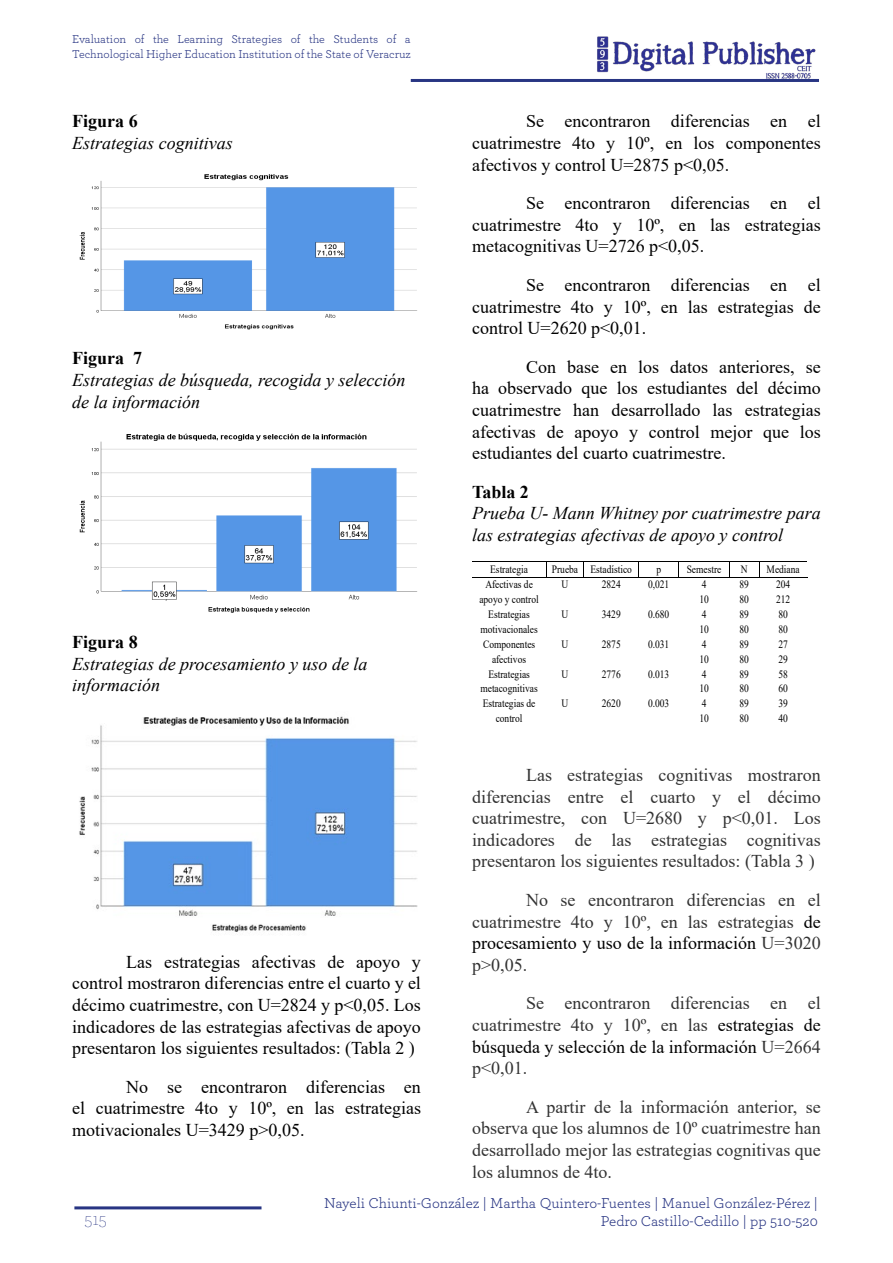
<style>
.page{position:relative;width:893px;height:1263px;background:#fff}
.page>*{position:absolute;margin:0;border:0;box-sizing:border-box;transform-origin:0 0}
.t1{font:18px/21.6px "Times New Roman";color:#000;text-align:justify}
.t2{font:18px/21.6px "Times New Roman";color:#333;text-align:justify}
.t3{font:italic 18px/21.6px "Times New Roman";color:#000}
.t4{font:700 18px "Times New Roman";color:#000}
.t5{font:200 18px "Archer";color:#283583}
.t6{font:15px/18px "Archer";color:#283583;text-align:right}
.t7{font:12px/14.4px "Archer";color:#283583}
.t8{font:11.25px/14.9px "Times New Roman";color:#000;text-align:center;scale:.85 1}
.s1{color:#000}
</style>
<div class="page">
<hr style="left:411px;top:79px;width:408px;height:3px;background:#283583">
<img style="left:597px;top:36px;width:219px;height:43px">
<hr style="left:74px;top:1206px;width:187px;height:3px;background:#283583">
<img style="left:79px;top:174px;width:338px;height:156px">
<img style="left:79px;top:433px;width:339px;height:180px">
<img style="left:79px;top:716px;width:339px;height:216px">
<hr style="left:472px;top:562px;width:74px;height:1px;background:#000">
<hr style="left:546px;top:562px;width:38px;height:1px;background:#000">
<hr style="left:584px;top:562px;width:54px;height:1px;background:#000">
<hr style="left:639px;top:562px;width:40px;height:1px;background:#000">
<hr style="left:679px;top:562px;width:50px;height:1px;background:#000">
<hr style="left:759px;top:562px;width:48px;height:1px;background:#000">
<hr style="left:472px;top:577px;width:74px;height:1px;background:#000">
<svg style="left:546px;top:563px;width:1px;height:15px"></svg>
<hr style="left:547px;top:577px;width:37px;height:1px;background:#000">
<hr style="left:585px;top:577px;width:53px;height:1px;background:#000">
<svg style="left:638px;top:562px;width:2px;height:16px"></svg>
<hr style="left:639px;top:577px;width:40px;height:1px;background:#000">
<hr style="left:679px;top:577px;width:50px;height:1px;background:#000">
<svg style="left:729px;top:562px;width:31px;height:16px"></svg>
<hr style="left:760px;top:577px;width:47px;height:1px;background:#000">
<p class="t7" style="left:72px;top:32px;width:340px">Evaluation of the Learning Strategies of the Students of a<br>Technological Higher Education Institution of the State of Veracruz</p>
<p class="t4" style="left:72px;top:108px;width:67px">Figura 6</p>
<p class="t3" style="left:72px;top:131px;width:162px">Estrategias cognitivas</p>
<p class="t4" style="left:72px;top:345px;width:72px">Figura 7</p>
<p class="t3" style="left:72px;top:369px;width:335px">Estrategias de búsqueda, recogida y selección de la información</p>
<p class="t4" style="left:72px;top:629px;width:67px">Figura 8</p>
<p class="t3" style="left:72px;top:652px;width:297px">Estrategias de procesamiento y uso de la información</p>
<p class="t1" style="left:72px;top:950px;width:350px;text-indent:54px">Las estrategias afectivas de apoyo y control mostraron diferencias entre el cuarto y el décimo cuatrimestre, con U=2824 y p&lt;0,05. Los indicadores de las estrategias afectivas de apoyo presentaron los siguientes resultados: (Tabla 2 )</p>
<p class="t1" style="left:72px;top:1075px;width:350px;text-indent:54px">No se encontraron diferencias en el cuatrimestre 4to y 10º, en las estrategias motivacionales U=3429 p&gt;0,05.</p>
<p class="t1" style="left:472px;top:110px;width:350px;text-indent:54px">Se encontraron diferencias en el cuatrimestre 4to y 10º, en los componentes afectivos y control U=2875 p&lt;0,05.</p>
<p class="t1" style="left:472px;top:192px;width:350px;text-indent:54px">Se encontraron diferencias en el cuatrimestre 4to y 10º, en las estrategias metacognitivas U=2726 p&lt;0,05.</p>
<p class="t1" style="left:472px;top:274px;width:350px;text-indent:54px">Se encontraron diferencias en el cuatrimestre 4to y 10º, en las estrategias de control U=2620 p&lt;0,01.</p>
<p class="t1" style="left:472px;top:355px;width:350px;text-indent:54px">Con base en los datos anteriores, se ha observado que los estudiantes del décimo cuatrimestre han desarrollado las estrategias afectivas de apoyo y control mejor que los estudiantes del cuarto cuatrimestre.</p>
<p class="t4" style="left:472px;top:479px;width:58px">Tabla 2</p>
<p class="t3" style="left:472px;top:502px;width:350px">Prueba U- Mann Whitney por cuatrimestre para las estrategias afectivas de apoyo y control</p>
<p class="t8" style="left:490px;top:561px;width:46px">Estrategia</p>
<p class="t8" style="left:552px;top:561px;width:96px">Prueba Estadístico</p>
<p class="t8" style="left:656px;top:561px;width:7px">p</p>
<p class="t8" style="left:687px;top:561px;width:42px">Semestre</p>
<p class="t8" style="left:741px;top:561px;width:10px">N</p>
<p class="t8" style="left:767px;top:561px;width:40px">Mediana</p>
<p class="t8" style="left:479px;top:576px;width:71px">Afectivas de apoyo y control</p>
<p class="t8" style="left:562px;top:576px;width:10px">U</p>
<p class="t8" style="left:602px;top:576px;width:24px">2824</p>
<p class="t8" style="left:648px;top:576px;width:27px">0,021</p>
<p class="t8" style="left:702px;top:576px;width:7px">4</p>
<p class="t8" style="left:739px;top:576px;width:13px">89</p>
<p class="t8" style="left:776px;top:576px;width:18px">204</p>
<p class="t8" style="left:699px;top:591px;width:13px">10</p>
<p class="t8" style="left:739px;top:591px;width:13px">80</p>
<p class="t8" style="left:776px;top:591px;width:18px">212</p>
<p class="t8" style="left:480px;top:606px;width:69px">Estrategias motivacionales</p>
<p class="t8" style="left:562px;top:606px;width:10px">U</p>
<p class="t8" style="left:602px;top:606px;width:24px">3429</p>
<p class="t8" style="left:648px;top:606px;width:27px">0.680</p>
<p class="t8" style="left:702px;top:606px;width:7px">4</p>
<p class="t8" style="left:739px;top:606px;width:13px">89</p>
<p class="t8" style="left:778px;top:606px;width:13px">80</p>
<p class="t8" style="left:699px;top:621px;width:13px">10</p>
<p class="t8" style="left:739px;top:621px;width:13px">80</p>
<p class="t8" style="left:778px;top:621px;width:13px">80</p>
<p class="t8" style="left:483px;top:636px;width:63px">Componentes afectivos</p>
<p class="t8" style="left:562px;top:636px;width:10px">U</p>
<p class="t8" style="left:602px;top:636px;width:24px">2875</p>
<p class="t8" style="left:648px;top:636px;width:27px">0.031</p>
<p class="t8" style="left:702px;top:636px;width:7px">4</p>
<p class="t8" style="left:739px;top:636px;width:13px">89</p>
<p class="t8" style="left:778px;top:636px;width:13px">27</p>
<p class="t8" style="left:699px;top:651px;width:13px">10</p>
<p class="t8" style="left:739px;top:651px;width:13px">80</p>
<p class="t8" style="left:778px;top:651px;width:13px">29</p>
<p class="t8" style="left:480px;top:666px;width:69px">Estrategias metacognitivas</p>
<p class="t8" style="left:562px;top:666px;width:10px">U</p>
<p class="t8" style="left:602px;top:666px;width:24px">2776</p>
<p class="t8" style="left:648px;top:666px;width:27px">0.013</p>
<p class="t8" style="left:702px;top:666px;width:7px">4</p>
<p class="t8" style="left:739px;top:666px;width:13px">89</p>
<p class="t8" style="left:778px;top:666px;width:13px">58</p>
<p class="t8" style="left:699px;top:681px;width:13px">10</p>
<p class="t8" style="left:739px;top:681px;width:13px">80</p>
<p class="t8" style="left:778px;top:681px;width:13px">60</p>
<p class="t8" style="left:483px;top:696px;width:64px">Estrategias de control</p>
<p class="t8" style="left:562px;top:696px;width:10px">U</p>
<p class="t8" style="left:602px;top:696px;width:24px">2620</p>
<p class="t8" style="left:648px;top:696px;width:27px">0.003</p>
<p class="t8" style="left:702px;top:696px;width:7px">4</p>
<p class="t8" style="left:739px;top:696px;width:13px">89</p>
<p class="t8" style="left:778px;top:696px;width:13px">39</p>
<p class="t8" style="left:699px;top:711px;width:13px">10</p>
<p class="t8" style="left:739px;top:711px;width:13px">80</p>
<p class="t8" style="left:778px;top:711px;width:13px">40</p>
<p class="t2" style="left:472px;top:763px;width:350px;text-indent:54px">Las estrategias cognitivas mostraron diferencias entre el cuarto y el décimo cuatrimestre, con U=2680 y p&lt;0,01. Los indicadores de las estrategias cognitivas presentaron los siguientes resultados: (Tabla 3 )</p>
<p class="t2" style="left:472px;top:888px;width:350px;text-indent:54px">No se encontraron diferencias en el cuatrimestre 4to y 10º, en las estrategias <span class="s1">de procesamiento y uso de la información</span> U=3020 p&gt;0,05.</p>
<p class="t2" style="left:472px;top:992px;width:350px;text-indent:54px">Se encontraron diferencias en el cuatrimestre 4to y 10º, en las <span class="s1">estrategias de búsqueda y selección de la información</span> U=2664 p&lt;0,01.</p>
<p class="t2" style="left:472px;top:1095px;width:350px;text-indent:54px">A partir de la información anterior, se observa que los alumnos de 10º cuatrimestre han desarrollado mejor las estrategias cognitivas que los alumnos de 4to.</p>
<p class="t5" style="left:85px;top:1208px;width:24px">515</p>
<p class="t6" style="left:324px;top:1193px;width:495px">Nayeli Chiunti-González | Martha Quintero-Fuentes | Manuel González-Pérez |<br>Pedro Castillo-Cedillo | pp 510-520</p>
</div>
